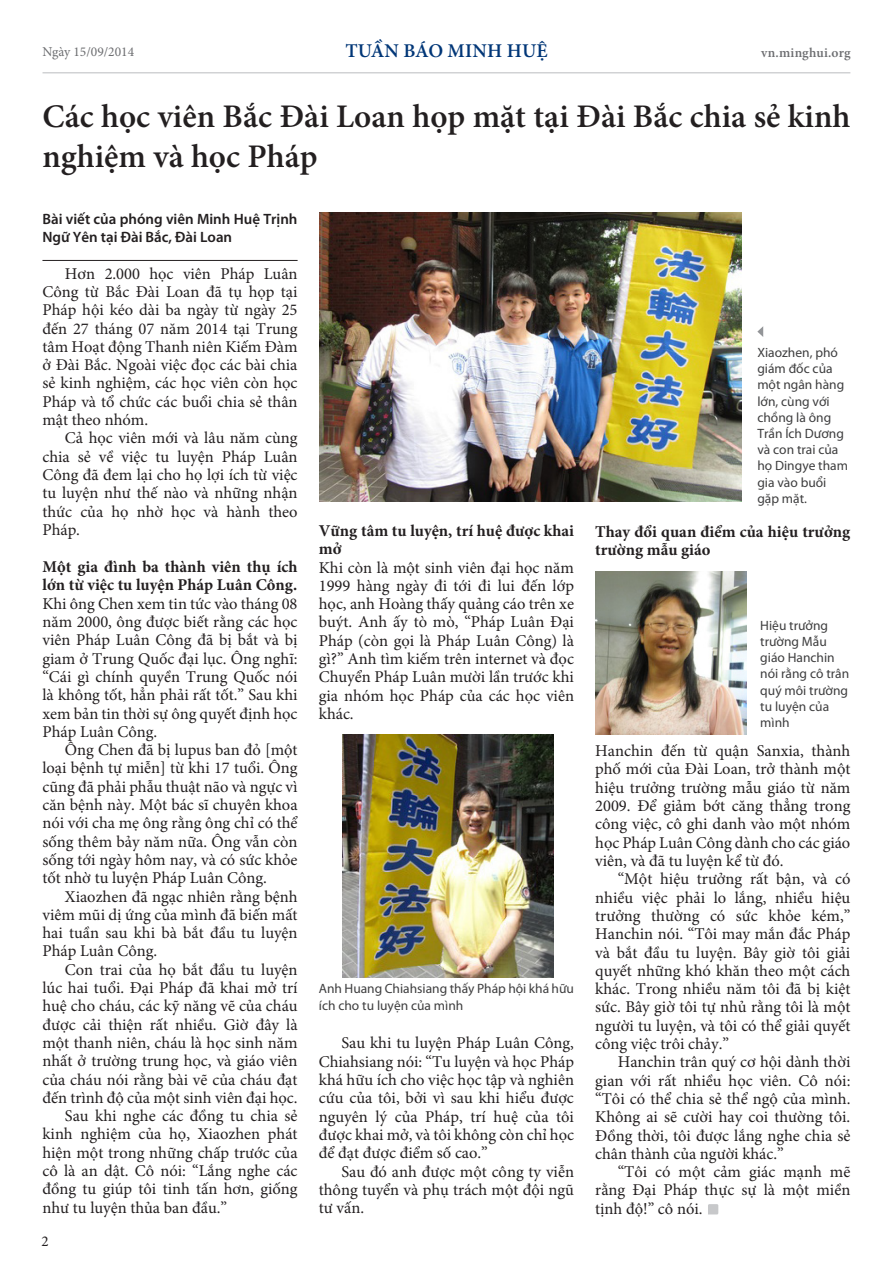
<style>
.page{position:relative;width:893px;height:1263px;background:#fff}
.page>*{position:absolute;margin:0;border:0;box-sizing:border-box;transform-origin:0 0}
.Body_Text{font:600 33px/39.6px "Minion Pro";color:#231f20}
.t1{font:600 19.5px "Minion Pro";letter-spacing:.005em;color:#013677}
.Body_Text-2{font:16.5px/18.3px "Minion Pro";color:#231f20;text-align:justify}
.Subhead{font:700 16.5px/18px "Minion Pro";color:#231f20}
.Writer{font:600 15px/18px "Myriad Pro";color:#231f20}
.t2{font:15px "Minion Pro";color:#231f20}
.t3{font:13.5px/16.2px "Myriad Pro";color:#3e3e3f}
.t4{font:13.5px "Minion Pro";color:#6c6d70}
.t5{font:600 13.5px "Minion Pro";letter-spacing:.015em;color:#6c6d70}
</style>
<div class="page">
<hr style="left:43px;top:72px;width:807px;height:2px;background:#d1d2d4">
<hr style="left:42px;top:260px;width:256px;height:1px;background:#231f20">
<svg style="left:708px;top:1204px;width:10px;height:10px"></svg>
<img style="left:319px;top:213px;width:423px;height:289px">
<img style="left:595px;top:571px;width:152px;height:164px">
<img style="left:342px;top:735px;width:211px;height:242px">
<svg style="left:757px;top:326px;width:6px;height:11px"></svg>
<p class="t4" style="left:43px;top:43px;width:93px">Ngày 15/09/2014</p>
<p class="t1" style="left:345px;top:38px;width:204px">TUẦN BÁO MINH HUỆ</p>
<p class="t5" style="left:761px;top:43px;width:91px">vn.minghui.org</p>
<p class="Body_Text" style="left:43px;top:97px;width:809px">Các học viên Bắc Đài Loan họp mặt tại Đài Bắc chia sẻ kinh nghiệm và học Pháp</p>
<p class="Writer" style="left:42px;top:210px;width:257px">Bài viết của phóng viên Minh Huệ Trịnh<br>Ngữ Yên tại Đài Bắc, Đài Loan</p>
<p class="Body_Text-2" style="left:42px;top:264px;width:257px;text-indent:22px">Hơn 2.000 học viên Pháp Luân Công từ Bắc Đài Loan đã tụ họp tại Pháp hội kéo dài ba ngày từ ngày 25 đến 27 tháng 07 năm 2014 tại Trung tâm Hoạt động Thanh niên Kiếm Đàm ở Đài Bắc. Ngoài việc đọc các bài chia sẻ kinh nghiệm, các học viên còn học Pháp và tổ chức các buổi chia sẻ thân mật theo nhóm.</p>
<p class="Body_Text-2" style="left:42px;top:429px;width:257px;text-indent:22px">Cả học viên mới và lâu năm cùng chia sẻ về việc tu luyện Pháp Luân Công đã đem lại cho họ lợi ích từ việc tu luyện như thế nào và những nhận thức của họ nhờ học và hành theo Pháp.</p>
<p class="Subhead" style="left:42px;top:558px;width:257px">Một gia đình ba thành viên thụ ích lớn từ việc tu luyện Pháp Luân Công.</p>
<p class="Body_Text-2" style="left:42px;top:594px;width:257px">Khi ông Chen xem tin tức vào tháng 08 năm 2000, ông được biết rằng các học viên Pháp Luân Công đã bị bắt và bị giam ở Trung Quốc đại lục. Ông nghĩ: “Cái gì chính quyền Trung Quốc nói là không tốt, hẳn phải rất tốt.” Sau khi xem bản tin thời sự ông quyết định học Pháp Luân Công.</p>
<p class="Body_Text-2" style="left:42px;top:741px;width:257px;text-indent:22px">Ông Chen đã bị lupus ban đỏ [một loại bệnh tự miễn] từ khi 17 tuổi. Ông cũng đã phải phẫu thuật não và ngực vì căn bệnh này. Một bác sĩ chuyên khoa nói với cha mẹ ông rằng ông chỉ có thể sống thêm bảy năm nữa. Ông vẫn còn sống tới ngày hôm nay, và có sức khỏe tốt nhờ tu luyện Pháp Luân Công.</p>
<p class="Body_Text-2" style="left:42px;top:887px;width:257px;text-indent:22px">Xiaozhen đã ngạc nhiên rằng bệnh viêm mũi dị ứng của mình đã biến mất hai tuần sau khi bà bắt đầu tu luyện Pháp Luân Công.</p>
<p class="Body_Text-2" style="left:42px;top:960px;width:257px;text-indent:22px">Con trai của họ bắt đầu tu luyện lúc hai tuổi. Đại Pháp đã khai mở trí huệ cho cháu, các kỹ năng vẽ của cháu được cải thiện rất nhiều. Giờ đây là một thanh niên, cháu là học sinh năm nhất ở trường trung học, và giáo viên của cháu nói rằng bài vẽ của cháu đạt đến trình độ của một sinh viên đại học.</p>
<p class="Body_Text-2" style="left:42px;top:1107px;width:257px;text-indent:22px">Sau khi nghe các đồng tu chia sẻ kinh nghiệm của họ, Xiaozhen phát hiện một trong những chấp trước của cô là an dật. Cô nói: “Lắng nghe các đồng tu giúp tôi tinh tấn hơn, giống như tu luyện thủa ban đầu.”</p>
<p class="t2" style="left:41px;top:1231px;width:9px">2</p>
<p class="Subhead" style="left:319px;top:522px;width:257px">Vững tâm tu luyện, trí huệ được khai mở</p>
<p class="Body_Text-2" style="left:319px;top:558px;width:257px">Khi còn là một sinh viên đại học năm 1999 hàng ngày đi tới đi lui đến lớp học, anh Hoàng thấy quảng cáo trên xe buýt. Anh ấy tò mò, “Pháp Luân Đại Pháp (còn gọi là Pháp Luân Công) là gì?” Anh tìm kiếm trên internet và đọc Chuyển Pháp Luân mười lần trước khi gia nhóm học Pháp của các học viên khác.</p>
<p class="t3" style="left:319px;top:980px;width:257px">Anh Huang Chiahsiang thấy Pháp hội khá hữu ích cho tu luyện của mình</p>
<p class="Body_Text-2" style="left:319px;top:1034px;width:257px;text-indent:22px">Sau khi tu luyện Pháp Luân Công, Chiahsiang nói: “Tu luyện và học Pháp khá hữu ích cho việc học tập và nghiên cứu của tôi, bởi vì sau khi hiểu được nguyên lý của Pháp, trí huệ của tôi được khai mở, và tôi không còn chỉ học để đạt được điểm số cao.”</p>
<p class="Body_Text-2" style="left:319px;top:1162px;width:257px;text-indent:22px">Sau đó anh được một công ty viễn thông tuyển và phụ trách một đội ngũ tư vấn.</p>
<p class="t3" style="left:757px;top:344px;width:92px">Xiaozhen, phó giám đốc của một ngân hàng lớn, cùng với chồng là ông<br>Trần Ích Dương và con trai của họ Dingye tham gia vào buổi gặp mặt.</p>
<p class="Subhead" style="left:595px;top:522px;width:257px">Thay đổi quan điểm của hiệu trưởng trường mẫu giáo</p>
<p class="t3" style="left:760px;top:617px;width:90px">Hiệu trưởng trường Mẫu giáo Hanchin nói rằng cô trân quý môi trường tu luyện của mình</p>
<p class="Body_Text-2" style="left:595px;top:742px;width:257px">Hanchin đến từ quận Sanxia, thành phố mới của Đài Loan, trở thành một hiệu trưởng trường mẫu giáo từ năm 2009. Để giảm bớt căng thẳng trong công việc, cô ghi danh vào một nhóm học Pháp Luân Công dành cho các giáo viên, và đã tu luyện kể từ đó.</p>
<p class="Body_Text-2" style="left:595px;top:870px;width:257px;text-indent:22px">“Một hiệu trưởng rất bận, và có nhiều việc phải lo lắng, nhiều hiệu trưởng thường có sức khỏe kém,” Hanchin nói. “Tôi may mắn đắc Pháp và bắt đầu tu luyện. Bây giờ tôi giải quyết những khó khăn theo một cách khác. Trong nhiều năm tôi đã bị kiệt sức. Bây giờ tôi tự nhủ rằng tôi là một người tu luyện, và tôi có thể giải quyết công việc trôi chảy.”</p>
<p class="Body_Text-2" style="left:595px;top:1053px;width:257px;text-indent:22px">Hanchin trân quý cơ hội dành thời gian với rất nhiều học viên. Cô nói: “Tôi có thể chia sẻ thể ngộ của mình.<br>Không ai sẽ cười hay coi thường tôi.<br>Đồng thời, tôi được lắng nghe chia sẻ chân thành của người khác.”</p>
<p class="Body_Text-2" style="left:595px;top:1163px;width:257px;text-indent:22px">“Tôi có một cảm giác mạnh mẽ rằng Đại Pháp thực sự là một miền tịnh độ!” cô nói.</p>
</div>
